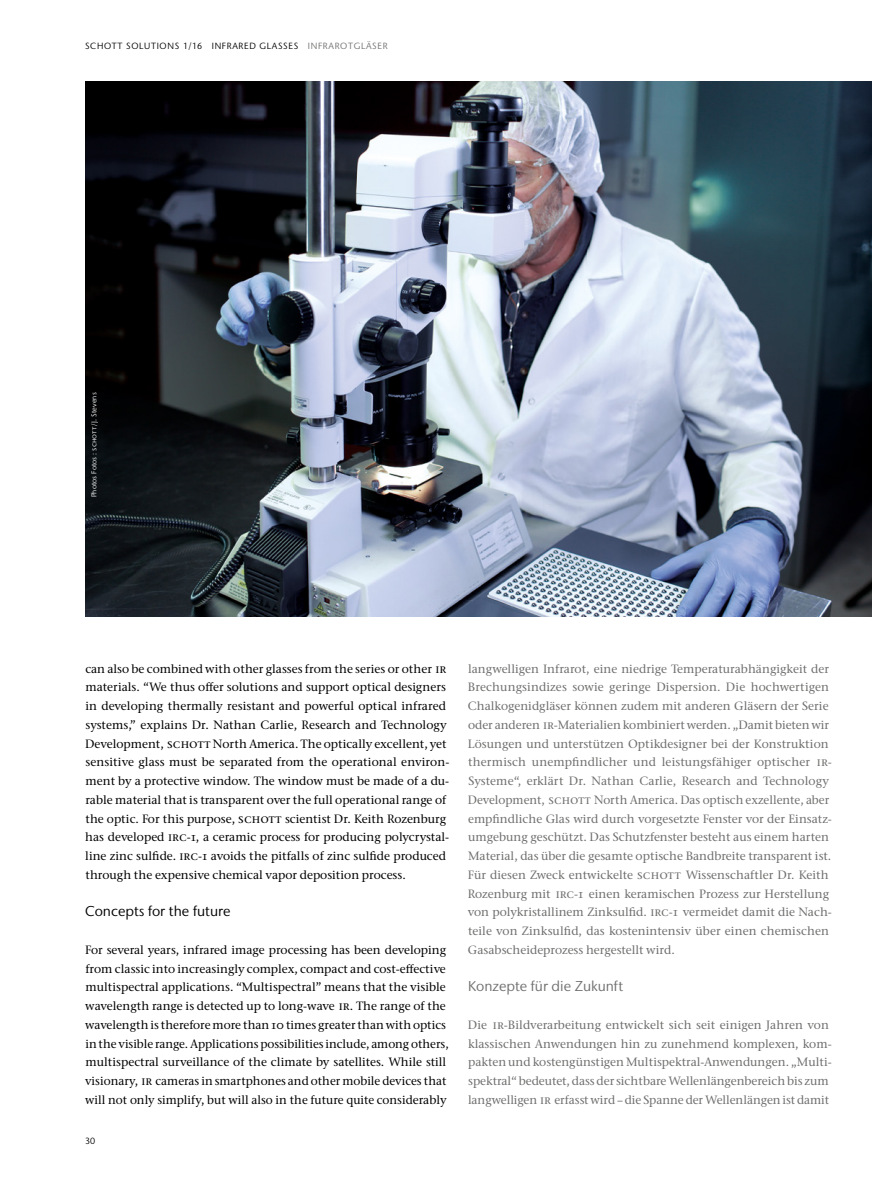
<style>
.page{position:relative;width:893px;height:1191px;background:#fff}
.page>*{position:absolute;margin:0;border:0;box-sizing:border-box;transform-origin:0 0}
.t1{font:14.25px "Stone Sans IIITC Pro";color:#6f6f6e}
.t2{font:14.25px "Stone Sans IIITC Pro";color:#000}
.t3{font:500 12px/18.8px "Stone Serif ITC Pro";color:#000}
.t4{font:500 12px/18.8px "Stone Serif ITC Pro";color:#6f6f6e}
.t5{font:9px "Stone Sans IIITC Pro";letter-spacing:.075em;color:#000}
.t6{font:7.2px "Stone Sans IIITC Pro";letter-spacing:.01em;color:#fff}
.s1{color:#6f6f6e}
</style>
<div class="page">
<img style="left:85px;top:82px;width:787px;height:534px">
<p class="t5" style="left:85px;top:40px;width:304px">SCHOTT SOLUTIONS 1/16 INFRARED GLASSES <span class="s1">INFRAROTGLÄSER</span></p>
<p class="t6" style="left:89px;top:497px;width:106px;rotate:-90deg">Photos Fotos : schott/J. Stevens</p>
<p class="t3" style="left:85px;top:659px;width:366px">can also be combined with other glasses from the series or other IR materials. “We thus offer solutions and support optical designers in developing thermally resistant and powerful optical infrared systems,” explains Dr. Nathan Carlie, Research and Technology Development, SCHOTT North America. The optically excellent, yet sensitive glass must be separated from the operational environ&shy;ment by a protective window. The window must be made of a du&shy;rable material that is transparent over the full operational range of the optic. For this purpose, SCHOTT scientist Dr. Keith Rozenburg has developed IRC-1, a ceramic process for producing polycrystal&shy;line zinc sulfide. IRC-1 avoids the pitfalls of zinc sulfide produced through the expensive chemical vapor deposition process.</p>
<p class="t2" style="left:85px;top:902px;width:147px">Concepts for the future</p>
<p class="t3" style="left:85px;top:940px;width:365px">For several years, infrared image processing has been developing from classic into increasingly complex, compact and cost-effective multispectral applications. “Multispectral” means that the visible wavelength range is detected up to long-wave IR. The range of the wavelength is therefore more than 10 times greater than with optics in the visible range. Applications possibilities include, among others, multispectral surveillance of the climate by satellites. While still visionary, IR cameras in smartphones and other mobile devices that will not only simplify, but will also in the future quite considerably</p>
<p class="t5" style="left:85px;top:1135px;width:12px">30</p>
<p class="t4" style="left:468px;top:659px;width:366px">langwelligen Infrarot, eine niedrige Temperaturabhängigkeit der Brechungsindizes sowie geringe Dispersion. Die hochwertigen Chalkogenidgläser können zudem mit anderen Gläsern der Serie oder anderen IR-Materialien kombiniert werden. „Damit bieten wir Lösungen und unterstützen Optikdesigner bei der Konstruktion thermisch unempfindlicher und leistungsfähiger optischer IR-Systeme“, erklärt Dr. Nathan Carlie, Research and Technology Development, SCHOTT North America. Das optisch exzellente, aber empfindliche Glas wird durch vorgesetzte Fenster vor der Einsatz&shy;umgebung geschützt. Das Schutzfenster besteht aus einem harten Material, das über die gesamte optische Bandbreite transparent ist.<br>Für diesen Zweck entwickelte SCHOTT Wissenschaftler Dr. Keith Rozenburg mit IRC-1 einen keramischen Prozess zur Herstellung von polykristallinem Zinksulfid. IRC-1 vermeidet damit die Nach&shy;teile von Zinksulfid, das kostenintensiv über einen chemischen Gasabscheideprozess hergestellt wird.</p>
<p class="t1" style="left:468px;top:977px;width:157px">Konzepte für die Zukunft</p>
<p class="t4" style="left:468px;top:1015px;width:366px">Die IR-Bildverarbeitung entwickelt sich seit einigen Jahren von klassischen Anwendungen hin zu zunehmend komplexen, kom&shy;pakten und kostengünstigen Multispektral-Anwendungen. „Multi&shy;spektral“ bedeutet, dass der sichtbare Wellenlängenbereich bis zum langwelligen IR erfasst wird – die Spanne der Wellenlängen ist damit</p>
</div>
